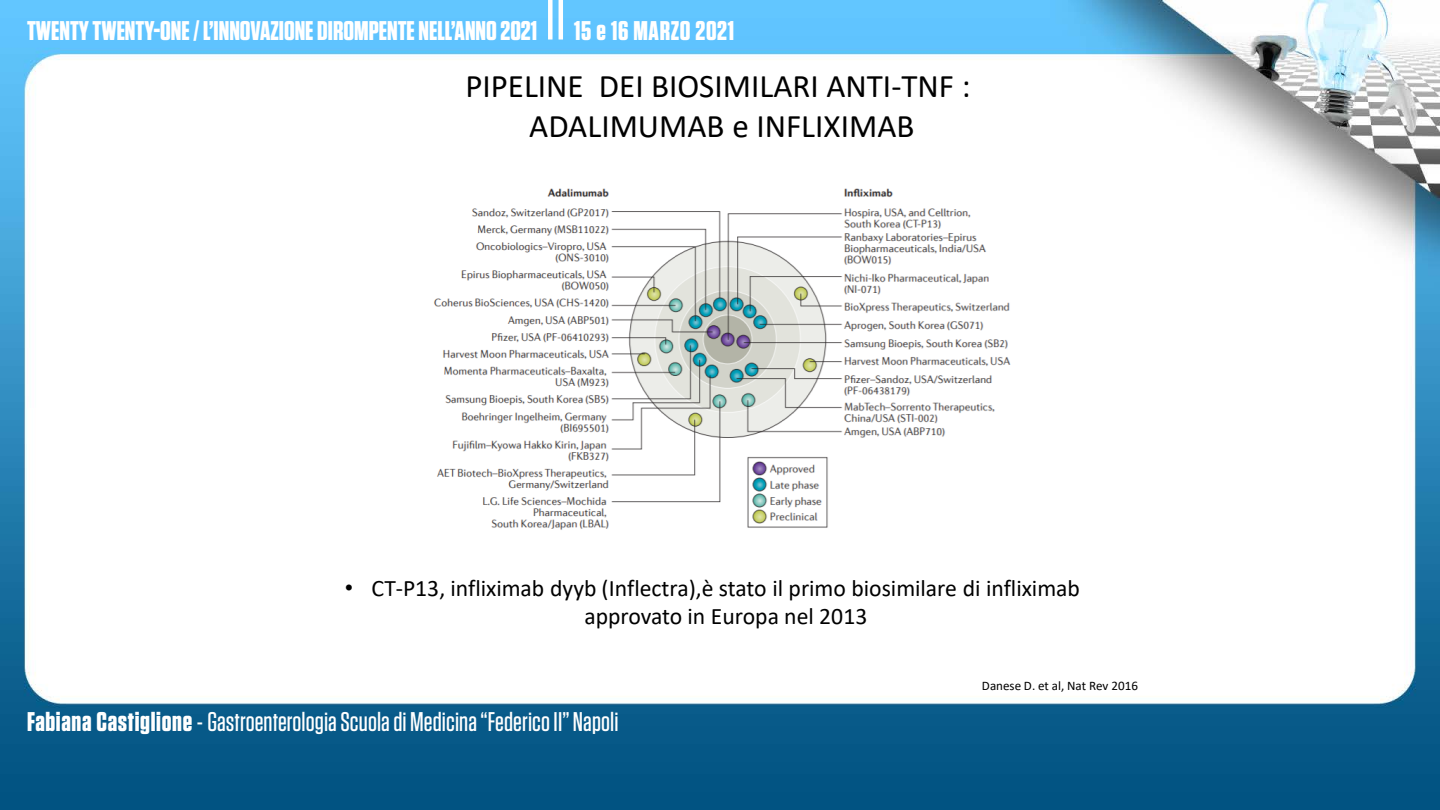
<style>
.page{position:relative;width:1440px;height:810px;background:#fff}
.page>*{position:absolute;margin:0;border:0;box-sizing:border-box;transform-origin:0 0}
.t1{font:33.08px/39.8px "Calibri";color:#000;text-align:center}
.t2{font:500 27px "Tungsten";letter-spacing:.005em;color:#fff}
.t3{font:700 27px "Tungsten";color:#fff}
.t4{font:700 27px "Tungsten";letter-spacing:.025em;color:#fff}
.t5{font:23.7px/28.3px "Calibri";color:#000}
.t6{font:13.05px "Calibri";color:#000}
.s1{font-family:"Arial"}
.s2{font-weight:700}
</style>
<div class="page">
<img style="left:0;top:0;width:1440px;height:810px">
<div style="left:548px;top:0;width:5px;height:40px;background:#fff"></div>
<hr style="left:559px;top:0;width:4px;height:40px;background:#fff">
<div style="left:294px;top:59px;width:851px;height:639px;background:#fff"></div>
<img style="left:433px;top:188px;width:578px;height:342px">
<p class="t3" style="left:27px;top:16px;width:512px">TWENTY TWENTY-ONE / L’INNOVAZIONE DIROMPENTE NELL’ANNO 2021</p>
<p class="t4" style="left:574px;top:16px;width:161px">15 e 16 MARZO 2021</p>
<h1 class="t1" style="left:465px;top:65px;width:507px">PIPELINE DEI BIOSIMILARI ANTI-TNF :<br>ADALIMUMAB e INFLIXIMAB</h1>
<p class="t5" style="left:584px;top:573px;width:497px;text-indent:-239px"><span class="s1">•</span> CT-P13, infliximab dyyb (Inflectra),è stato il primo biosimilare di infliximab approvato in Europa nel 2013</p>
<p class="t2" style="left:27px;top:707px;width:593px"><span class="s2">Fabiana Castiglione</span> - Gastroenterologia Scuola di Medicina “Federico II” Napoli</p>
<p class="t6" style="left:982px;top:677px;width:158px">Danese D. et al, Nat Rev 2016</p>
</div>
